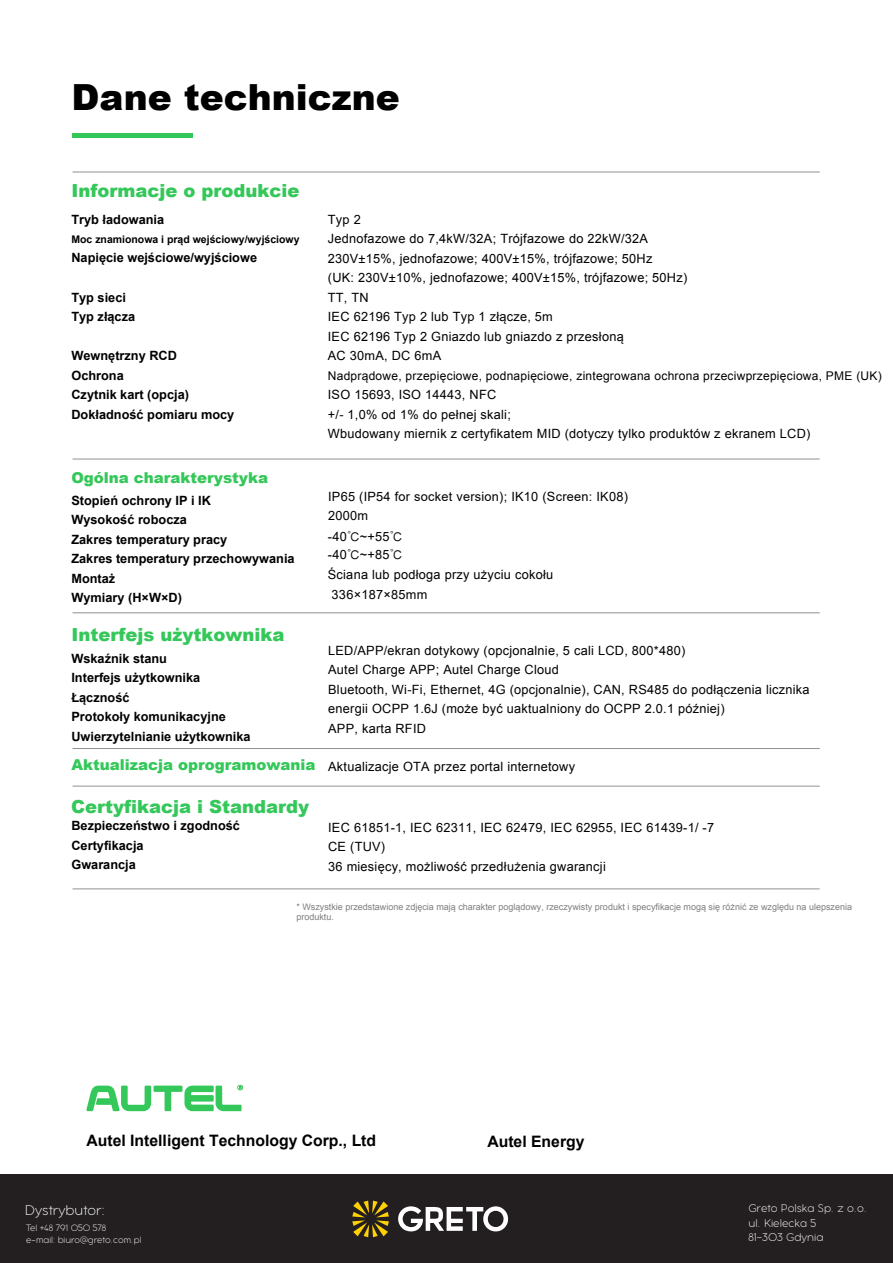
<style>
.page{position:relative;width:893px;height:1263px;background:#fff}
.page>*{position:absolute;margin:0;border:0;box-sizing:border-box;transform-origin:0 0}
.t1{font:900 36px "Arial";color:#000}
.t2{font:900 18px "Arial";color:#34c759}
.t3{font:700 15.75px "Arial";color:#000}
.t4{font:300 expanded 15.3px "Aristotelica Pro Tx";color:#fff}
.t5{font:900 15px "Arial";color:#34c759}
.t6{font:12.75px/19.5px "Arial";letter-spacing:.02em;color:#000}
.t7{font:700 12.75px/19.5px "Arial";color:#000}
.t8{font:300 expanded 12.15px/14.5px "Aristotelica Pro Tx";color:#fff}
.t9{font:12px "Arial";letter-spacing:.02em;color:#000}
.t10{font:700 10.5px "Arial";color:#000}
.t11{font:300 expanded 10.05px/12px "Aristotelica Pro Tx";color:#fff}
.t12{font:9px/10.8px "Arial";color:#7f7f80}
.s1{font-family:"Sim Hei"}
</style>
<div class="page">
<div style="left:73px;top:133px;width:120px;height:5px;background:#34c759"></div>
<svg style="left:86px;top:1085px;width:157px;height:26px"></svg>
<hr style="left:73px;top:459px;width:747px;height:1px;background:#919191">
<hr style="left:73px;top:612px;width:747px;height:1px;background:#919191">
<hr style="left:73px;top:748px;width:747px;height:1px;background:#919191">
<hr style="left:73px;top:786px;width:747px;height:1px;background:#919191">
<hr style="left:73px;top:888px;width:747px;height:1px;background:#919191">
<hr style="left:73px;top:172px;width:747px;height:1px;background:#919191">
<div style="left:0;top:1175px;width:893px;height:88px;background:#231f20"></div>
<svg style="left:352px;top:1200px;width:37px;height:37px"></svg>
<svg style="left:398px;top:1206px;width:110px;height:25px"></svg>
<h1 class="t1" style="left:72px;top:71px;width:330px">Dane techniczne</h1>
<h2 class="t2" style="left:71px;top:178px;width:230px">Informacje o produkcie</h2>
<p class="t7" style="left:71px;top:210px;width:94px">Tryb ładowania</p>
<p class="t10" style="left:71px;top:232px;width:230px">Moc znamionowa i prąd wejściowy/wyjściowy</p>
<p class="t7" style="left:71px;top:249px;width:187px">Napięcie wejściowe/wyjściowe</p>
<p class="t7" style="left:71px;top:288px;width:65px">Typ sieci<br>Typ złącza</p>
<p class="t7" style="left:71px;top:346px;width:164px">Wewnętrzny RCD<br>Ochrona<br>Czytnik kart (opcja)<br>Dokładność pomiaru mocy</p>
<p class="t5" style="left:71px;top:467px;width:198px">Ogólna charakterystyka</p>
<p class="t7" style="left:71px;top:491px;width:225px">Stopień ochrony IP i IK<br>Wysokość robocza<br>Zakres temperatury pracy<br>Zakres temperatury przechowywania<br>Montaż<br>Wymiary (H×W×D)</p>
<h2 class="t2" style="left:71px;top:622px;width:215px">Interfejs użytkownika</h2>
<p class="t7" style="left:71px;top:649px;width:181px">Wskaźnik stanu<br>Interfejs użytkownika<br>Łączność<br>Protokoły komunikacyjne<br>Uwierzytelnianie użytkownika</p>
<p class="t5" style="left:71px;top:754px;width:246px">Aktualizacja oprogramowania</p>
<h2 class="t2" style="left:71px;top:793px;width:239px">Certyfikacja i Standardy</h2>
<p class="t7" style="left:71px;top:817px;width:170px">Bezpieczeństwo i zgodność<br>Certyfikacja<br>Gwarancja</p>
<p class="t6" style="left:328px;top:210px;width:361px">Typ 2<br>Jednofazowe do 7,4kW/32A; Trójfazowe do 22kW/32A 230V±15%, jednofazowe; 400V±15%, trójfazowe; 50Hz<br>(UK: 230V±10%, jednofazowe; 400V±15%, trójfazowe; 50Hz)<br>TT, TN<br>IEC 62196 Typ 2 lub Typ 1 złącze, 5m<br>IEC 62196 Typ 2 Gniazdo lub gniazdo z przesłoną<br>AC 30mA, DC 6mA</p>
<p class="t9" style="left:328px;top:368px;width:555px">Nadprądowe, przepięciowe, podnapięciowe, zintegrowana ochrona przeciwprzepięciowa, PME (UK)</p>
<p class="t6" style="left:328px;top:385px;width:484px">ISO 15693, ISO 14443, NFC<br>+/- 1,0% od 1% do pełnej skali;<br>Wbudowany miernik z certyfikatem MID (dotyczy tylko produktów z ekranem LCD)</p>
<p class="t6" style="left:328px;top:486px;width:302px;line-height:20.1px">IP65 (IP54 for socket version); IK10 (Screen: IK08)<br>2000m<br>-40<span class="s1">℃</span>~+55<span class="s1">℃</span></p>
<p class="t6" style="left:328px;top:545px;width:227px">-40<span class="s1">℃</span>~+85<span class="s1">℃<br></span>Ściana lub podłoga przy użyciu cokołu<br>336×187×85mm</p>
<p class="t6" style="left:328px;top:641px;width:483px">LED/APP/ekran dotykowy (opcjonalnie, 5 cali LCD, 800*480)<br>Autel Charge APP; Autel Charge Cloud<br>Bluetooth, Wi-Fi, Ethernet, 4G (opcjonalnie), CAN, RS485 do podłączenia licznika energii OCPP 1.6J (może być uaktualniony do OCPP 2.0.1 później)<br>APP, karta RFID</p>
<p class="t6" style="left:328px;top:757px;width:248px">Aktualizacje OTA przez portal internetowy</p>
<p class="t6" style="left:328px;top:817px;width:387px">IEC 61851-1, IEC 62311, IEC 62479, IEC 62955, IEC 61439-1/ -7<br>CE (TUV)<br>36 miesięcy, możliwość przedłużenia gwarancji</p>
<p class="t12" style="left:296px;top:901px;width:557px">* Wszystkie przedstawione zdjęcia mają charakter poglądowy, rzeczywisty produkt i specyfikacje mogą się różnić ze względu na ulepszenia produktu.</p>
<p class="t3" style="left:87px;top:1129px;width:291px">Autel Intelligent Technology Corp., Ltd</p>
<p class="t3" style="left:487px;top:1130px;width:99px">Autel Energy</p>
<p class="t4" style="left:25px;top:1198px;width:81px">Dystrybutor:</p>
<p class="t11" style="left:26px;top:1221px;width:117px">Tel +48 791 050 578<br>e-mail: biuro@greto.com.pl</p>
<p class="t8" style="left:748px;top:1200px;width:120px">Greto Polska Sp. z o.o. ul. Kielecka 5<br>81-303 Gdynia</p>
</div>
